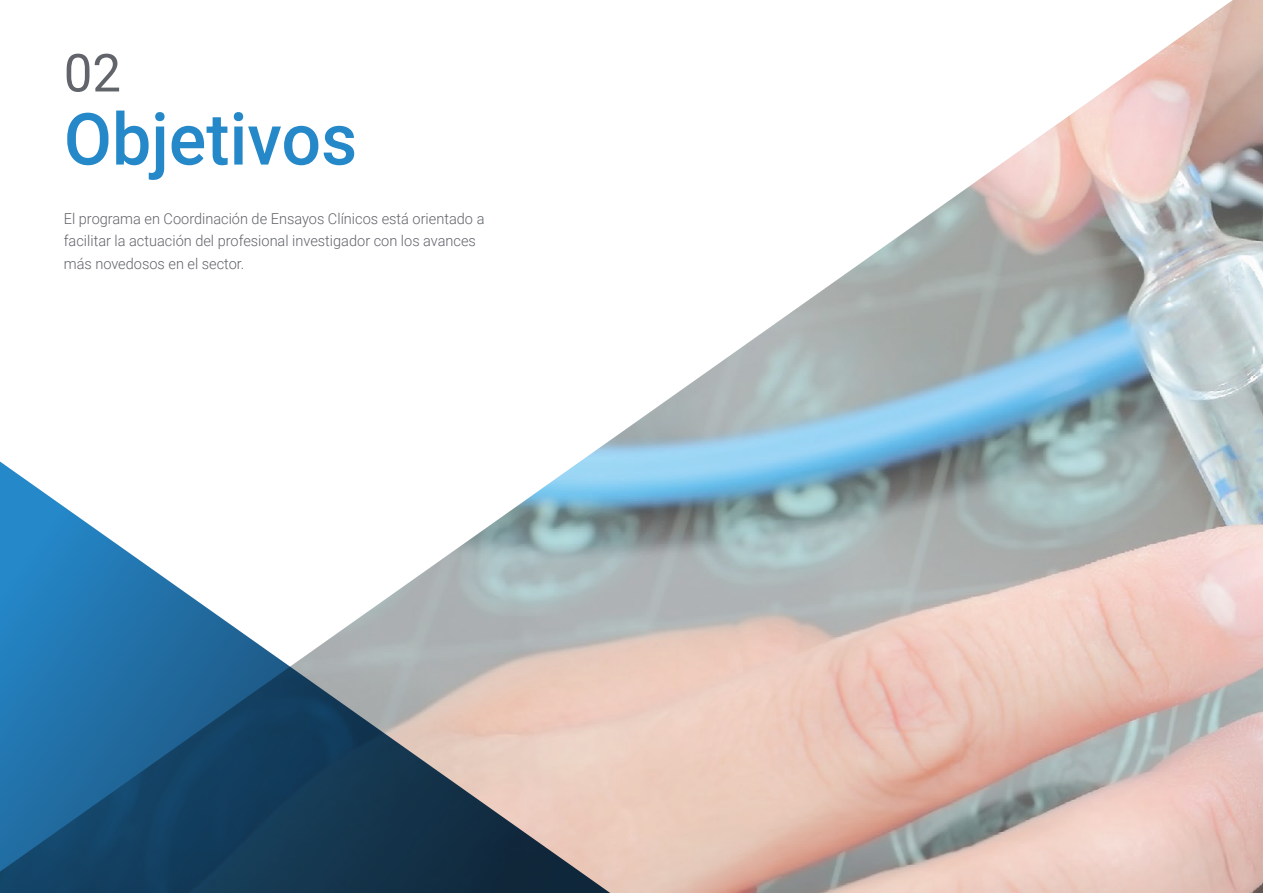
<style>
.page{position:relative;width:1263px;height:893px;background:#fff}
.page>*{position:absolute;margin:0;border:0;box-sizing:border-box;transform-origin:0 0}
.t1{font:500 72px "Roboto";color:#2488c9}
.t2{font:52.5px "Roboto";color:#61646a}
.t3{font:300 15px/22.5px "Roboto";color:#61646a}
</style>
<div class="page">
<img style="left:602px;top:0;width:661px;height:893px">
<svg style="left:0;top:446px;width:640px;height:447px"></svg>
<h2 class="t2" style="left:64px;top:36px;width:59px">02</h2>
<h1 class="t1" style="left:64px;top:89px;width:295px">Objetivos</h1>
<p class="t3" style="left:64px;top:207px;width:422px">El programa en Coordinación de Ensayos Clínicos está orientado a facilitar la actuación del profesional investigador con los avances más novedosos en el sector.</p>
</div>
